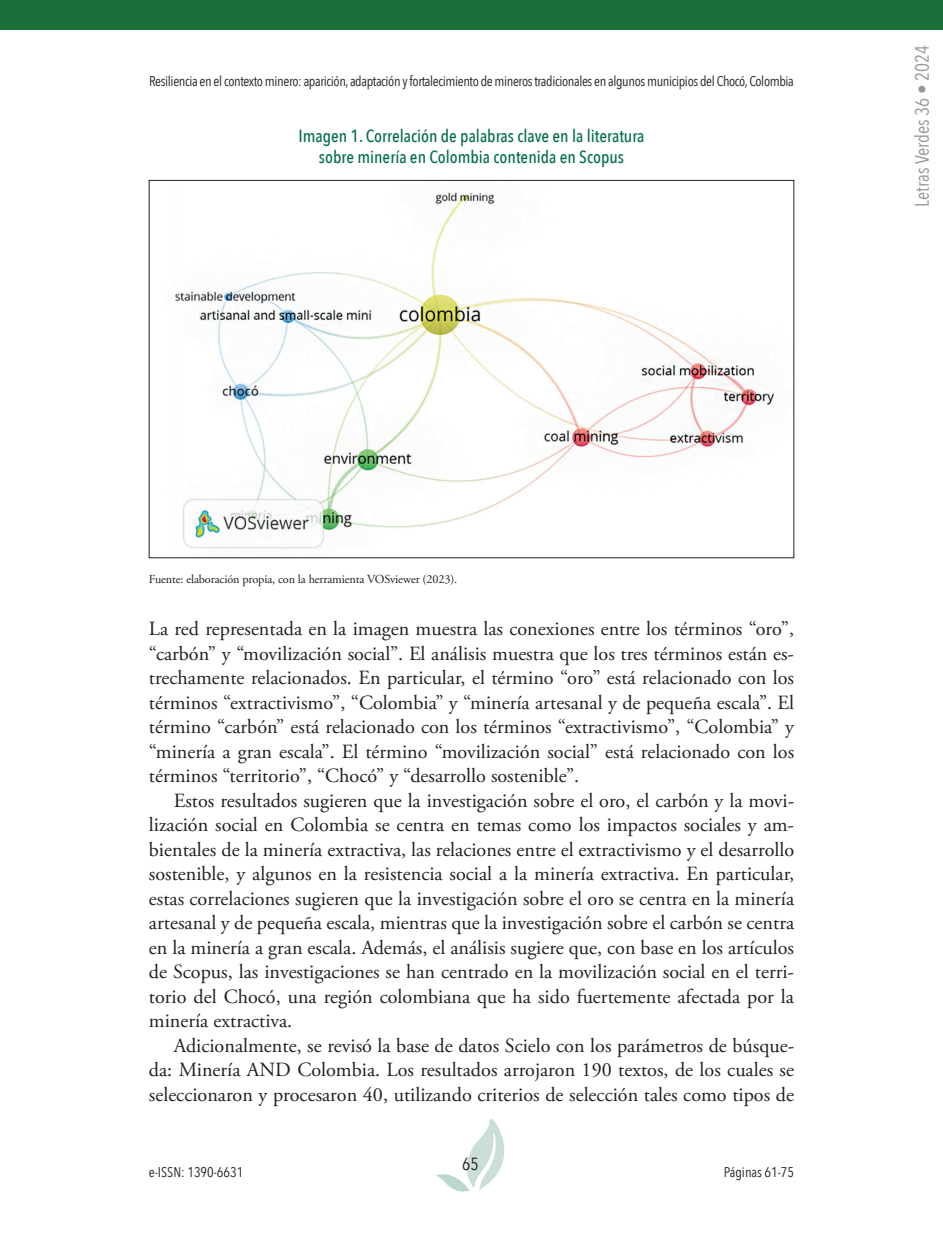
<style>
.page{position:relative;width:943px;height:1241px;background:#fff}
.page>*{position:absolute;margin:0;border:0;box-sizing:border-box;transform-origin:0 0}
.t1{font:20.12px/24.5px "Adobe Garamond Pro";color:#231f20;text-align:justify}
.t2{font:19.25px "Avenir Next Condensed";color:#939598}
.t3{font:500 17.5px/21px "Avenir Next Condensed";color:#006d4b;text-align:center}
.t4{font:17.5px "Avenir Next Condensed";color:#231f20}
.t5{font:14px "Avenir Next Condensed";letter-spacing:-.025em;color:#231f20}
.t6{font:14px "Avenir Next Condensed";color:#231f20}
.t7{font:12.25px "Adobe Garamond Pro";letter-spacing:-.01em;color:#231f20}
</style>
<div class="page">
<svg style="left:436px;top:1119px;width:69px;height:73px"></svg>
<div style="left:0;top:0;width:943px;height:30px;background:#1a6e38"></div>
<img style="left:175px;top:192px;width:600px;height:357px">
<p class="t5" style="left:149px;top:69px;width:646px">Resiliencia en el contexto minero: aparición, adaptación y fortalecimiento de mineros tradicionales en algunos municipios del Chocó, Colombia</p>
<p class="t3" style="left:298px;top:125px;width:347px">Imagen 1. Correlación de palabras clave en la literatura sobre minería en Colombia contenida en Scopus</p>
<p class="t2" style="left:905px;top:207px;width:164px;rotate:-90deg">Letras Verdes 36 • 2024</p>
<p class="t7" style="left:149px;top:571px;width:310px">Fuente: elaboración propia, con la herramienta VOSviewer (2023).</p>
<p class="t1" style="left:149px;top:617px;width:646px">La red representada en la imagen muestra las conexiones entre los términos “oro”, “carbón” y “movilización social”. El análisis muestra que los tres términos están es&shy;trechamente relacionados. En particular, el término “oro” está relacionado con los términos “extractivismo”, “Colombia” y “minería artesanal y de pequeña escala”. El término “carbón” está relacionado con los términos “extractivismo”, “Colombia” y “minería a gran escala”. El término “movilización social” está relacionado con los términos “territorio”, “Chocó” y “desarrollo sostenible”.</p>
<p class="t1" style="left:149px;top:788px;width:646px;text-indent:25px">Estos resultados sugieren que la investigación sobre el oro, el carbón y la movi&shy;lización social en Colombia se centra en temas como los impactos sociales y am&shy;bientales de la minería extractiva, las relaciones entre el extractivismo y el desarrollo sostenible, y algunos en la resistencia social a la minería extractiva. En particular, estas correlaciones sugieren que la investigación sobre el oro se centra en la minería artesanal y de pequeña escala, mientras que la investigación sobre el carbón se centra en la minería a gran escala. Además, el análisis sugiere que, con base en los artículos de Scopus, las investigaciones se han centrado en la movilización social en el terri&shy;torio del Chocó, una región colombiana que ha sido fuertemente afectada por la minería extractiva.</p>
<p class="t1" style="left:149px;top:1033px;width:646px;text-indent:25px">Adicionalmente, se revisó la base de datos Scielo con los parámetros de búsque&shy;da: Minería AND Colombia. Los resultados arrojaron 190 textos, de los cuales se seleccionaron y procesaron 40, utilizando criterios de selección tales como tipos de</p>
<p class="t4" style="left:462px;top:1148px;width:18px">65</p>
<p class="t6" style="left:149px;top:1159px;width:96px">e-ISSN: 1390-6631</p>
<p class="t6" style="left:723px;top:1159px;width:72px">Páginas 61-75</p>
</div>
